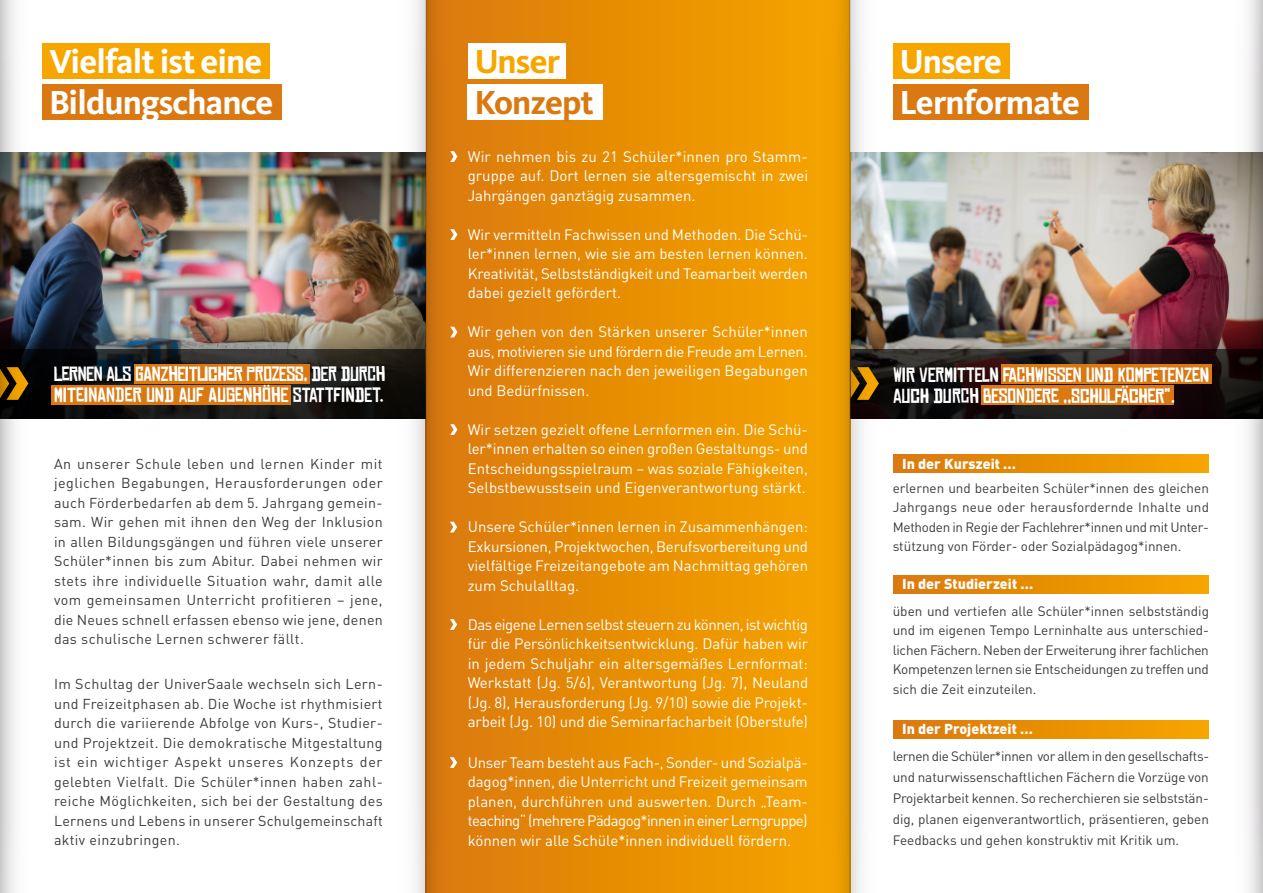
<style>
.page{position:relative;width:1263px;height:893px;background:#fff}
.page>*{position:absolute;margin:0;border:0;box-sizing:border-box;transform-origin:0 0}
.t1{font:700 34.5px/41.4px "Kievit Pro";letter-spacing:-.025em;color:#fff}
.t2{font:700 34.5px "Kievit Pro";letter-spacing:-.025em;color:#da7911}
.t3{font:700 34.5px "Kievit Pro";letter-spacing:-.025em;color:#f7a600}
.t4{font:19.5px/21px "Chinese Rocks Rg";letter-spacing:-.01em;color:#fff}
.t5{font:15px/19.5px "DIN Pro";color:#fff;text-align:justify}
.t6{font:14.25px/19.5px "DIN Pro";letter-spacing:.02em;color:#3c3c3b;text-align:justify}
.t7{font:900 14.25px "DIN Pro";color:#fff}
.t8{font:13.5px/19.5px "DIN Pro";color:#3c3c3b;text-align:justify}
</style>
<div class="page">
<img style="left:893px;top:152px;width:327px;height:164px">
<div style="left:893px;top:455px;width:316px;height:18px;background:linear-gradient(to right,#da790d,#f6a600)"></div>
<div style="left:893px;top:575px;width:316px;height:18px;background:linear-gradient(to right,#da790d,#f6a600)"></div>
<div style="left:893px;top:720px;width:316px;height:19px;background:linear-gradient(to right,#da790d,#f6a600)"></div>
<svg style="left:468px;top:0;width:340px;height:893px;background:#e88f03"></svg>
<img style="left:43px;top:152px;width:340px;height:164px">
<div style="left:893px;top:43px;width:116px;height:35px;background:#f7a600"></div>
<div style="left:468px;top:43px;width:98px;height:35px;background:#fff"></div>
<div style="left:43px;top:43px;width:227px;height:35px;background:#f7a600"></div>
<div style="left:893px;top:84px;width:196px;height:35px;background:#da7911"></div>
<div style="left:467px;top:84px;width:136px;height:35px;background:#fff"></div>
<div style="left:43px;top:84px;width:239px;height:35px;background:#da7911"></div>
<img style="left:43px;top:316px;width:340px;height:102px">
<img style="left:893px;top:316px;width:327px;height:102px">
<div style="left:51px;top:385px;width:240px;height:20px;background:#da7911"></div>
<div style="left:134px;top:364px;width:176px;height:19px;background:#da7911"></div>
<div style="left:981px;top:385px;width:193px;height:20px;background:#da7911"></div>
<div style="left:1001px;top:364px;width:211px;height:19px;background:#da7911"></div>
<img style="left:383px;top:0;width:85px;height:893px">
<img style="left:808px;top:0;width:85px;height:893px">
<img style="left:0;top:0;width:43px;height:893px">
<img style="left:1220px;top:0;width:43px;height:893px">
<h1 class="t1" style="left:49px;top:40px;width:226px">Vielfalt ist eine<br>Bildungschance</h1>
<h2 class="t4" style="left:54px;top:364px;width:333px">LERNEN ALS GANZHEITLICHER PROZESS, DER DURCH<br>MITEINANDER UND AUF AUGENHÖHE STATTFINDET.</h2>
<p class="t6" style="left:54px;top:453px;width:330px">An unserer Schule leben und lernen Kinder mit jeglichen Begabungen, Herausforderungen oder auch Förderbedarfen ab dem 5. Jahrgang gemein&shy;sam. Wir gehen mit ihnen den Weg der Inklusion in allen Bildungsgängen und führen viele unserer Schüler*innen bis zum Abitur. Dabei nehmen wir stets ihre individuelle Situation wahr, damit alle vom gemeinsamen Unterricht profitieren – jene, die Neues schnell erfassen ebenso wie jene, denen das schulische Lernen schwerer fällt.</p>
<p class="t6" style="left:54px;top:674px;width:330px">Im Schultag der UniverSaale wechseln sich Lern&shy;und Freizeitphasen ab. Die Woche ist rhythmisiert durch die variierende Abfolge von Kurs-, Studier&shy;und Projektzeit. Die demokratische Mitgestaltung ist ein wichtiger Aspekt unseres Konzepts der gelebten Vielfalt. Die Schüler*innen haben zahl&shy;reiche Möglichkeiten, sich bei der Gestaltung des Lernens und Lebens in unserer Schulgemeinschaft aktiv einzubringen.</p>
<h1 class="t3" style="left:474px;top:41px;width:87px">Unser</h1>
<h1 class="t2" style="left:474px;top:82px;width:121px">Konzept</h1>
<p class="t5" style="left:468px;top:146px;width:342px">Wir nehmen bis zu 21 Schüler*innen pro Stamm&shy;gruppe auf. Dort lernen sie altersgemischt in zwei Jahrgängen ganztägig zusammen.</p>
<p class="t5" style="left:468px;top:224px;width:342px">Wir vermitteln Fachwissen und Methoden. Die Schü&shy;ler*innen lernen, wie sie am besten lernen können.<br>Kreativität, Selbstständigkeit und Teamarbeit werden dabei gezielt gefördert.</p>
<p class="t5" style="left:468px;top:322px;width:342px">Wir gehen von den Stärken unserer Schüler*innen aus, motivieren sie und fördern die Freude am Lernen.<br>Wir differenzieren nach den jeweiligen Begabungen und Bedürfnissen.</p>
<p class="t5" style="left:468px;top:419px;width:342px">Wir setzen gezielt offene Lernformen ein. Die Schü&shy;ler*innen erhalten so einen großen Gestaltungs- und Entscheidungsspielraum – was soziale Fähigkeiten, Selbstbewusstsein und Eigenverantwortung stärkt.</p>
<p class="t5" style="left:468px;top:517px;width:342px">Unsere Schüler*innen lernen in Zusammenhängen:<br>Exkursionen, Projektwochen, Berufsvorbereitung und vielfältige Freizeitangebote am Nachmittag gehören zum Schulalltag.</p>
<p class="t5" style="left:468px;top:614px;width:342px">Das eigene Lernen selbst steuern zu können, ist wichtig für die Persönlichkeitsentwicklung. Dafür haben wir in jedem Schuljahr ein altersgemäßes Lernformat:<br>Werkstatt (Jg. 5/6), Verantwortung (Jg. 7), Neuland (Jg. 8), Herausforderung (Jg. 9/10) sowie die Projekt&shy;arbeit (Jg. 10) und die Seminarfacharbeit (Oberstufe)</p>
<p class="t5" style="left:468px;top:752px;width:342px">Unser Team besteht aus Fach-, Sonder- und Sozialpä&shy;dagog*innen, die Unterricht und Freizeit gemeinsam planen, durchführen und auswerten. Durch „Team&shy;teaching“ (mehrere Pädagog*innen in einer Lerngruppe) können wir alle Schüle*innen individuell fördern.</p>
<h1 class="t1" style="left:900px;top:40px;width:182px">Unsere<br>Lernformate</h1>
<h2 class="t4" style="left:893px;top:364px;width:318px">WIR VERMITTELN FACHWISSEN UND KOMPETENZEN<br>AUCH DURCH BESONDERE „SCHULFÄCHER“.</h2>
<p class="t7" style="left:902px;top:454px;width:115px">In der Kurszeit …</p>
<p class="t8" style="left:893px;top:478px;width:318px">erlernen und bearbeiten Schüler*innen des gleichen Jahrgangs neue oder herausfordernde Inhalte und Methoden in Regie der Fachlehrer*innen und mit Unter&shy;stützung von Förder- oder Sozialpädagog*innen.</p>
<p class="t7" style="left:902px;top:574px;width:132px">In der Studierzeit …</p>
<p class="t8" style="left:893px;top:601px;width:318px">üben und vertiefen alle Schüler*innen selbstständig und im eigenen Tempo Lerninhalte aus unterschied&shy;lichen Fächern. Neben der Erweiterung ihrer fachlichen Kompetenzen lernen sie Entscheidungen zu treffen und sich die Zeit einzuteilen.</p>
<p class="t7" style="left:902px;top:719px;width:132px">In der Projektzeit …</p>
<p class="t8" style="left:893px;top:745px;width:318px;line-height:21px">lernen die Schüler*innen vor allem in den gesellschafts&shy;und naturwissenschaftlichen Fächern die Vorzüge von Projektarbeit kennen. So recherchieren sie selbststän&shy;dig, planen eigenverantwortlich, präsentieren, geben Feedbacks und gehen konstruktiv mit Kritik um.</p>
</div>
